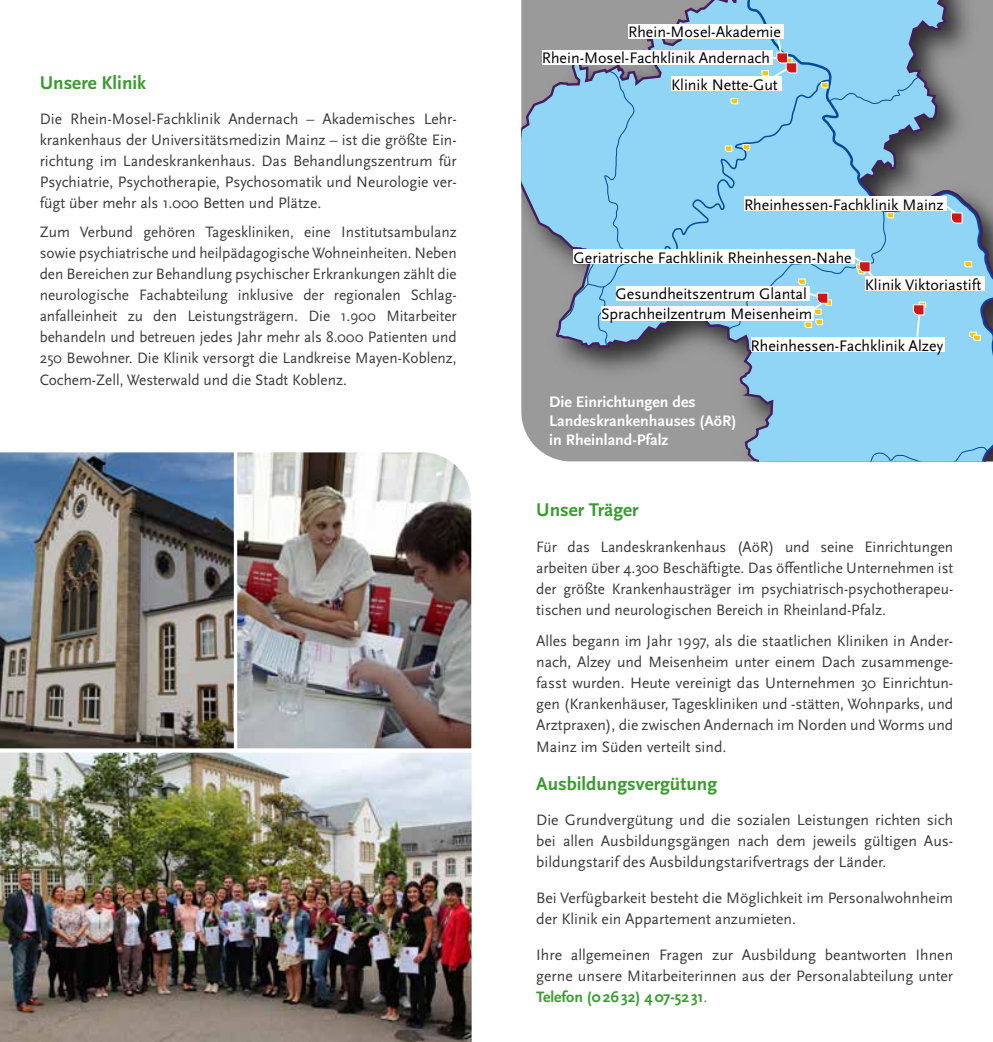
<style>
.page{position:relative;width:993px;height:1042px;background:#fff}
.page>*{position:absolute;margin:0;border:0;box-sizing:border-box;transform-origin:0 0}
.t1{font:700 19.25px "Scala Sans OT";color:#3b9a32}
.t2{font:15.92px/19.6px "Scala Sans OT";color:#000;text-align:center}
.t3{font:700 15.92px/19.1px "Scala Sans OT";color:#fff}
.t4{font:15.75px/21px "Scala Sans OT";color:#3c3c3b;text-align:justify}
.s1{font-weight:700;color:#3b9a32}
.s2{color:#3b9a32}
</style>
<div class="page">
<svg style="left:521px;top:0;width:471px;height:461px;background:#90aebe"></svg>
<div style="left:541px;top:50px;width:231px;height:14px;background:#fff"></div>
<div style="left:743px;top:197px;width:203px;height:14px;background:#fff"></div>
<svg style="left:968px;top:332px;width:12px;height:9px"></svg>
<svg style="left:964px;top:261px;width:7px;height:6px"></svg>
<div style="left:750px;top:338px;width:194px;height:14px;background:#fff"></div>
<div style="left:628px;top:24px;width:155px;height:14px;background:#fff"></div>
<svg style="left:943px;top:204px;width:19px;height:20px"></svg>
<svg style="left:561px;top:33px;width:364px;height:314px"></svg>
<div style="left:864px;top:277px;width:120px;height:14px;background:#fff"></div>
<img style="left:0;top:452px;width:234px;height:297px">
<img style="left:237px;top:452px;width:235px;height:297px">
<img style="left:0;top:752px;width:472px;height:290px">
<p class="t1" style="left:40px;top:72px;width:108px">Unsere Klinik</p>
<p class="t4" style="left:40px;top:109px;width:418px">Die Rhein-Mosel-Fachklinik Andernach – Akademisches Lehr&shy;krankenhaus der Universitätsmedizin Mainz – ist die größte Ein&shy;richtung im Landeskrankenhaus. Das Behandlungszentrum für Psychiatrie, Psychotherapie, Psychosomatik und Neurologie ver&shy;fügt über mehr als 1.000 Betten und Plätze.</p>
<p class="t4" style="left:40px;top:222px;width:418px">Zum Verbund gehören Tageskliniken, eine Institutsambulanz sowie psychiatrische und heilpädagogische Wohneinheiten. Neben den Bereichen zur Behandlung psychischer Erkrankungen zählt die neurologische Fachabteilung inklusive der regionalen Schlag&shy;anfalleinheit zu den Leistungsträgern. Die 1.900 Mitarbeiter behandeln und betreuen jedes Jahr mehr als 8.000 Patienten und 250 Bewohner. Die Klinik versorgt die Landkreise Mayen-Koblenz, Cochem-Zell, Westerwald und die Stadt Koblenz.</p>
<p class="t2" style="left:628px;top:23px;width:154px">Rhein-Mosel-Akademie</p>
<p class="t2" style="left:541px;top:48px;width:230px">Rhein-Mosel-Fachklinik Andernach</p>
<p class="t2" style="left:671px;top:75px;width:108px">Klinik Nette-Gut</p>
<p class="t2" style="left:743px;top:195px;width:201px">Rheinhessen-Fachklinik Mainz</p>
<p class="t2" style="left:573px;top:248px;width:279px">Geriatrische Fachklinik Rheinhessen-Nahe</p>
<p class="t2" style="left:600px;top:285px;width:213px">Gesundheitszentrum Glantal<br>Sprachheilzentrum Meisenheim</p>
<p class="t2" style="left:864px;top:275px;width:118px">Klinik Viktoriastift</p>
<p class="t3" style="left:549px;top:392px;width:188px">Die Einrichtungen des<br>Landeskrankenhauses (AöR) in Rheinland-Pfalz</p>
<p class="t2" style="left:750px;top:336px;width:194px">Rheinhessen-Fachklinik Alzey</p>
<p class="t1" style="left:536px;top:499px;width:104px">Unser Träger</p>
<p class="t4" style="left:536px;top:537px;width:418px">Für das Landeskrankenhaus (AöR) und seine Einrichtungen arbeiten über 4.300 Beschäftigte. Das öffentliche Unternehmen ist der größte Krankenhausträger im psychiatrisch-psychotherapeu&shy;tischen und neurologischen Bereich in Rheinland-Pfalz.</p>
<p class="t4" style="left:536px;top:631px;width:418px">Alles begann im Jahr 1997, als die staatlichen Kliniken in Ander&shy;nach, Alzey und Meisenheim unter einem Dach zusammenge&shy;fasst wurden. Heute vereinigt das Unternehmen 30 Einrichtun&shy;gen (Krankenhäuser, Tageskliniken und -stätten, Wohnparks, und Arztpraxen), die zwischen Andernach im Norden und Worms und Mainz im Süden verteilt sind.</p>
<p class="t1" style="left:536px;top:772px;width:182px">Ausbildungsvergütung</p>
<p class="t4" style="left:536px;top:810px;width:418px">Die Grundvergütung und die sozialen Leistungen richten sich bei allen Ausbildungsgängen nach dem jeweils gültigen Aus&shy;bildungstarif des Ausbildungstarifvertrags der Länder.</p>
<p class="t4" style="left:536px;top:888px;width:418px">Bei Verfügbarkeit besteht die Möglichkeit im Personalwohnheim der Klinik ein Appartement anzumieten.</p>
<p class="t4" style="left:536px;top:945px;width:418px">Ihre allgemeinen Fragen zur Ausbildung beantworten Ihnen gerne unsere Mitarbeiterinnen aus der Personalabteilung unter <span class="s1">Telefon (02632) 407-52 31</span><span class="s2">.</span></p>
</div>
